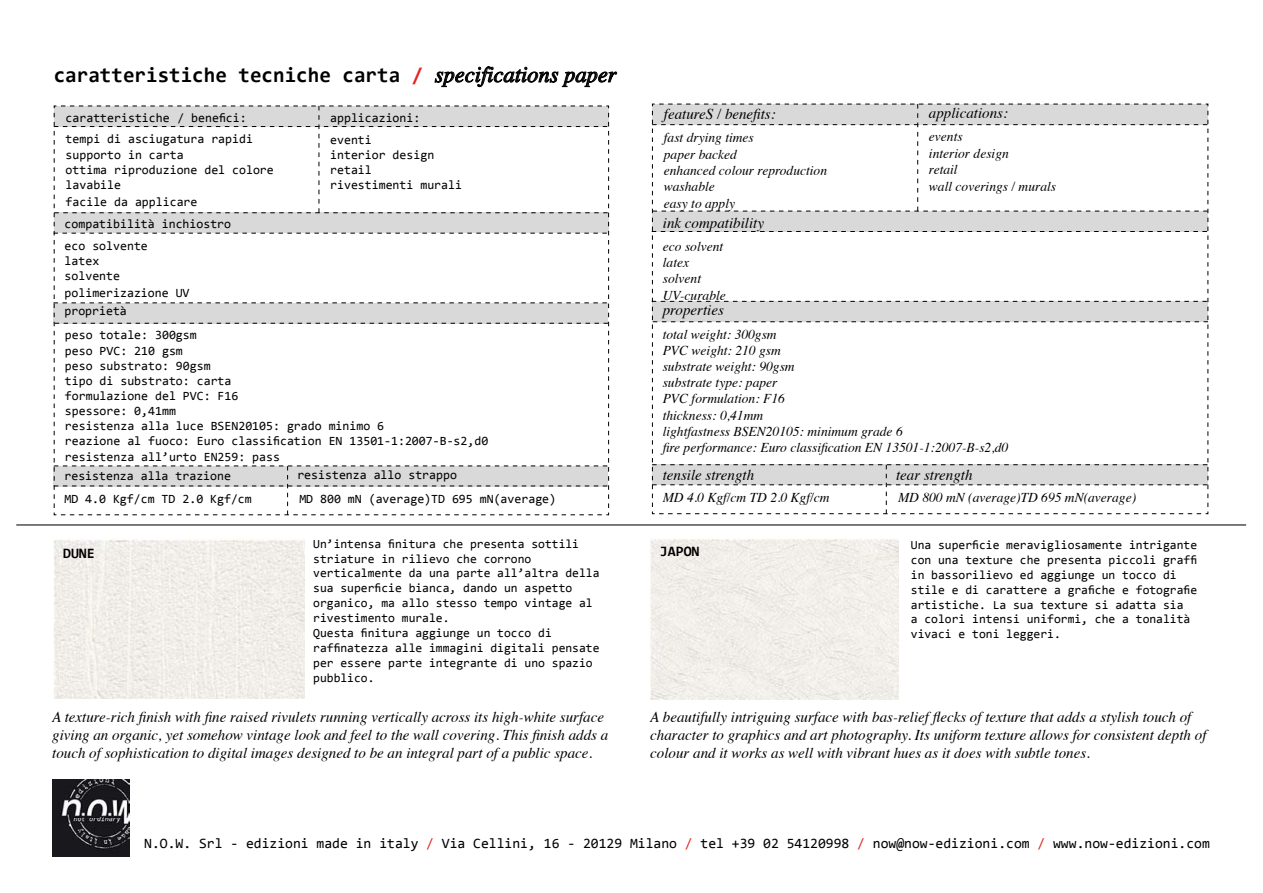
<style>
.page{position:relative;width:1263px;height:893px;background:#fff}
.page>*{position:absolute;margin:0;border:0;box-sizing:border-box;transform-origin:0 0}
.t1{font:700 21px "Consolas";color:#000}
.t2{font:italic 15px/18px "Times";color:#000}
.t3{font:700 14.4px "Consolas";color:#000}
.t4{font:14.25px "Consolas";color:#000}
.t5{font:italic 13.5px/16.4px "Times";color:#000}
.t6{font:12.6px/15.1px "Consolas";color:#000}
.t7{font:12.45px/14.9px "Consolas";color:#000}
.s1{color:#e5231f}
.s2{font-family:"Times";font-weight:400;font-style:italic;font-size:22.5px}
.s3{color:#e5231d}
.s4{color:#e5231b}
</style>
<div class="page">
<svg style="left:652px;top:104px;width:557px;height:410px"></svg>
<img style="left:53px;top:780px;width:76px;height:76px">
<svg style="left:53px;top:106px;width:556px;height:410px"></svg>
<div style="left:55px;top:213px;width:554px;height:20px;background:#d9d9d9"></div>
<img style="left:54px;top:538px;width:250px;height:160px">
<img style="left:650px;top:539px;width:248px;height:160px">
<hr style="left:16px;top:524px;width:1230px;height:1px;background:#000">
<svg style="left:435px;top:66px;width:182px;height:21px"></svg>
<h1 class="t1" style="left:54px;top:62px;width:564px">caratteristiche tecniche carta <span class="s1">/</span> <span class="s2">specifications paper</span></h1>
<p class="t6" style="left:66px;top:106px;width:189px;line-height:21.9px">caratteristiche / benefici: tempi di asciugatura rapidi</p>
<p class="t6" style="left:66px;top:147px;width:210px">supporto in carta<br>ottima riproduzione del colore lavabile</p>
<p class="t6" style="left:66px;top:194px;width:133px">facile da applicare</p>
<p class="t6" style="left:330px;top:106px;width:92px;line-height:21.9px">applicazioni: eventi</p>
<p class="t6" style="left:330px;top:147px;width:133px">interior design retail<br>rivestimenti murali</p>
<p class="t2" style="left:664px;top:105px;width:113px">featureS / benefits:</p>
<p class="t5" style="left:664px;top:129px;width:165px">fast drying times<br>paper backed<br>enhanced colour reproduction washable<br>easy to apply</p>
<p class="t2" style="left:929px;top:104px;width:81px">applications:</p>
<p class="t5" style="left:929px;top:128px;width:129px">events<br>interior design<br>retail<br>wall coverings / murals</p>
<p class="t6" style="left:65px;top:212px;width:168px;line-height:21.9px">compatibilità inchiostro eco solvente</p>
<p class="t6" style="left:65px;top:253px;width:57px">latex solvente</p>
<p class="t6" style="left:65px;top:285px;width:126px">polimerizazione UV</p>
<p class="t6" style="left:65px;top:327px;width:425px">peso totale: 300gsm<br>peso PVC: 210 gsm<br>peso substrato: 90gsm<br>tipo di substrato: carta<br>formulazione del PVC: F16<br>spessore: 0,41mm<br>resistenza alla luce BSEN20105: grado minimo 6<br>reazione al fuoco: Euro classification EN 13501-1:2007-B-s2,d0 resistenza all’urto EN259: pass</p>
<p class="t6" style="left:64px;top:491px;width:189px">MD 4.0 Kgf/cm TD 2.0 Kgf/cm</p>
<p class="t6" style="left:299px;top:491px;width:258px">MD 800 mN (average)TD 695 mN(average)</p>
<p class="t6" style="left:64px;top:303px;width:64px">proprietà</p>
<p class="t6" style="left:64px;top:468px;width:168px">resistenza alla trazione</p>
<p class="t6" style="left:297px;top:467px;width:161px">resistenza allo strappo</p>
<p class="t2" style="left:663px;top:213px;width:103px">ink compatibility</p>
<p class="t5" style="left:663px;top:238px;width:64px">eco solvent latex solvent<br>UV-curable</p>
<p class="t5" style="left:663px;top:325px;width:347px">total weight: 300gsm<br>PVC weight: 210 gsm<br>substrate weight: 90gsm<br>substrate type: paper<br>PVC formulation: F16<br>thickness: 0,41mm<br>lightfastness BSEN20105: minimum grade 6<br>fire performance: Euro classification EN 13501-1:2007-B-s2,d0</p>
<p class="t5" style="left:663px;top:489px;width:168px">MD 4.0 Kgf/cm TD 2.0 Kgf/cm</p>
<p class="t5" style="left:898px;top:489px;width:240px">MD 800 mN (average)TD 695 mN(average)</p>
<p class="t2" style="left:663px;top:301px;width:63px">properties</p>
<p class="t2" style="left:663px;top:465px;width:93px">tensile strength</p>
<p class="t2" style="left:896px;top:465px;width:78px">tear strength</p>
<p class="t7" style="left:313px;top:536px;width:288px">Un’intensa finitura che presenta sottili striature in rilievo che corrono verticalmente da una parte all’altra della sua superficie bianca, dando un aspetto organico, ma allo stesso tempo vintage al rivestimento murale.<br>Questa finitura aggiunge un tocco di raffinatezza alle immagini digitali pensate per essere parte integrante di uno spazio pubblico.</p>
<p class="t2" style="left:52px;top:707px;width:558px">A texture-rich finish with fine raised rivulets running vertically across its high-white surface giving an organic, yet somehow vintage look and feel to the wall covering. This finish adds a touch of sophistication to digital images designed to be an integral part of a public space.</p>
<p class="t7" style="left:911px;top:537px;width:288px">Una superficie meravigliosamente intrigante con una texture che presenta piccoli graffi in bassorilievo ed aggiunge un tocco di stile e di carattere a grafiche e fotografie artistiche. La sua texture si adatta sia<br>a colori intensi uniformi, che a tonalità vivaci e toni leggeri.</p>
<p class="t3" style="left:63px;top:544px;width:33px">DUNE</p>
<p class="t3" style="left:660px;top:542px;width:41px">JAPON</p>
<p class="t2" style="left:650px;top:707px;width:558px">A beautifully intriguing surface with bas-relief flecks of texture that adds a stylish touch of character to graphics and art photography. Its uniform texture allows for consistent depth of colour and it works as well with vibrant hues as it does with subtle tones.</p>
<p class="t4" style="left:144px;top:834px;width:1067px">N.O.W. Srl - edizioni made in italy <span class="s3">/</span> Via Cellini, 16 - 20129 Milano <span class="s3">/</span> tel +39 02 54120998 <span class="s3">/</span> now@now-edizioni.com <span class="s4">/</span> www.now-edizioni.com</p>
</div>
